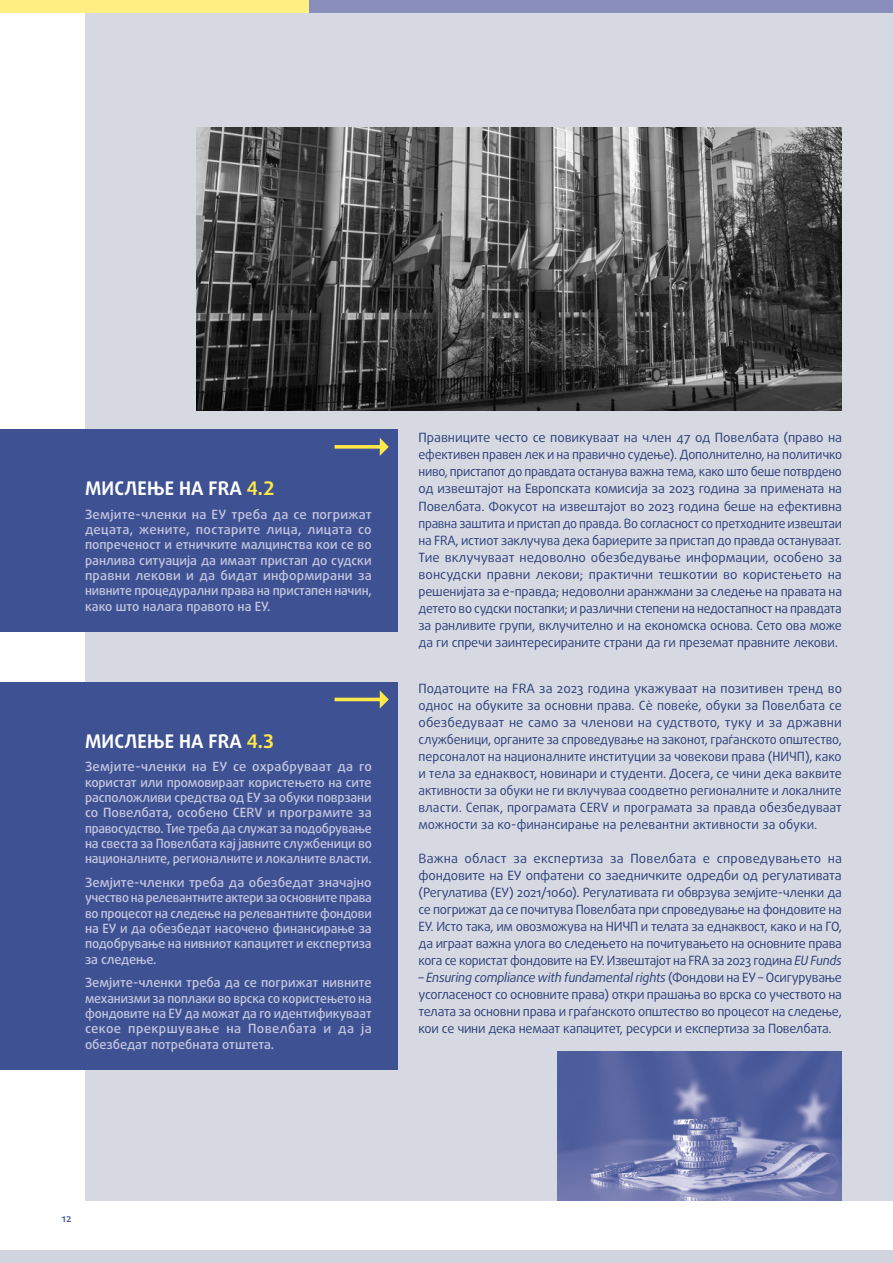
<style>
.page{position:relative;width:893px;height:1263px;background:#fff}
.page>*{position:absolute;margin:0;border:0;box-sizing:border-box;transform-origin:0 0}
.FRAOP_title{font:700 18.75px "Daxline Pro";letter-spacing:.01em;color:#fff}
.body{font:12.75px/17px "Daxline Pro";letter-spacing:-.02em;color:#2a3f79;text-align:justify}
.FRAOP_body{font:500 12.75px/15.3px "Daxline Pro";letter-spacing:-.01em;color:#c6c6df;text-align:justify}
.t1{font:500 10.5px "Daxline Pro";color:#3e5293}
.s1{color:#ffe847}
.s2{font-style:italic}
</style>
<div class="page">
<div style="left:85px;top:0;width:808px;height:1201px;background:#d7d9e2"></div>
<img style="left:196px;top:128px;width:646px;height:283px">
<img style="left:558px;top:1051px;width:284px;height:149px">
<div style="left:0;top:429px;width:397px;height:203px;background:#3e5293"></div>
<svg style="left:335px;top:438px;width:54px;height:18px"></svg>
<div style="left:0;top:682px;width:397px;height:388px;background:#3e5293"></div>
<svg style="left:335px;top:690px;width:54px;height:18px"></svg>
<div style="left:0;top:1250px;width:893px;height:13px;background:#d1d3de"></div>
<div style="left:307px;top:0;width:586px;height:13px;background:#8a8ebc"></div>
<div style="left:0;top:0;width:308px;height:13px;background:#ffee81"></div>
<h2 class="FRAOP_title" style="left:85px;top:476px;width:191px">МИСЛЕЊЕ НА FRA <span class="s1">4.2</span></h2>
<p class="FRAOP_body" style="left:85px;top:507px;width:288px">Земјите-членки на ЕУ треба да се погрижат децата, жените, постарите лица, лицата со попреченост и етничките малцинства кои се во ранлива ситуација да имаат пристап до судски правни лекови и да бидат информирани за нивните процедурални права на пристапен начин, како што налага правото на ЕУ.</p>
<h2 class="FRAOP_title" style="left:85px;top:728px;width:190px">МИСЛЕЊЕ НА FRA <span class="s1">4.3</span></h2>
<p class="FRAOP_body" style="left:85px;top:759px;width:288px">Земјите-членки на ЕУ се охрабруваат да го користат или промовираат користењето на сите расположливи средства од ЕУ за обуки поврзани со Повелбата, особено CERV и програмите за правосудство. Тие треба да служат за подобрување на свеста за Повелбата кај јавните службеници во националните, регионалните и локалните власти.</p>
<p class="FRAOP_body" style="left:85px;top:875px;width:288px">Земјите-членки треба да обезбедат значајно учество на релевантните актери за основните права во процесот на следење на релевантните фондови на ЕУ и да обезбедат насочено финансирање за подобрување на нивниот капацитет и експертиза за следење.</p>
<p class="FRAOP_body" style="left:85px;top:975px;width:288px">Земјите-членки треба да се погрижат нивните механизми за поплаки во врска со користењето на фондовите на ЕУ да можат да го идентификуваат секое прекршување на Повелбата и да ја обезбедат потребната отштета.</p>
<p class="body" style="left:419px;top:429px;width:425px">Правниците често се повикуваат на член 47 од Повелбата (право на ефективен правен лек и на правично судење). Дополнително, на политичко ниво, пристапот до правдата останува важна тема, како што беше потврдено од извештајот на Европската комисија за 2023 година за примената на Повелбата. Фокусот на извештајот во 2023 година беше на ефективна правна заштита и пристап до правда. Во согласност со претходните извештаи на FRA, истиот заклучува дека бариерите за пристап до правда остануваат.<br>Тие вклучуваат недоволно обезбедување информации, особено за вонсудски правни лекови; практични тешкотии во користењето на решенијата за е-правда; недоволни аранжмани за следење на правата на детето во судски постапки; и различни степени на недостапност на правдата за ранливите групи, вклучително и на економска основа. Сето ова може да ги спречи заинтересираните страни да ги преземат правните лекови.</p>
<p class="body" style="left:419px;top:680px;width:425px">Податоците на FRA за 2023 година укажуваат на позитивен тренд во однос на обуките за основни права. Сè повеќе, обуки за Повелбата се обезбедуваат не само за членови на судството, туку и за државни службеници, органите за спроведување на законот, граѓанското општество, персоналот на националните институции за човекови права (НИЧП), како и тела за еднаквост, новинари и студенти. Досега, се чини дека ваквите активности за обуки не ги вклучуваа соодветно регионалните и локалните власти. Сепак, програмата CERV и програмата за правда обезбедуваат можности за ко-финансирање на релевантни активности за обуки.</p>
<p class="body" style="left:419px;top:850px;width:425px">Важна област за експертиза за Повелбата е спроведувањето на фондовите на ЕУ опфатени со заедничките одредби од регулативата (Регулатива (ЕУ) 2021/1060). Регулативата ги обврзува земјите-членки да се погрижат да се почитува Повелбата при спроведување на фондовите на ЕУ. Исто така, им овозможува на НИЧП и телата за еднаквост, како и на ГО, да играат важна улога во следењето на почитувањето на основните права кога се користат фондовите на ЕУ. Извештајот на FRA за 2023 година <span class="s2">EU Funds</span></p>
<p class="body" style="left:419px;top:969px;width:425px"><span class="s2">– Ensuring compliance with fundamental rights</span> (Фондови на ЕУ – Осигурување усогласеност со основните права) откри прашања во врска со учеството на телата за основни права и граѓанското општество во процесот на следење, кои се чини дека немаат капацитет, ресурси и експертиза за Повелбата.</p>
<p class="t1" style="left:62px;top:1211px;width:11px">12</p>
</div>
